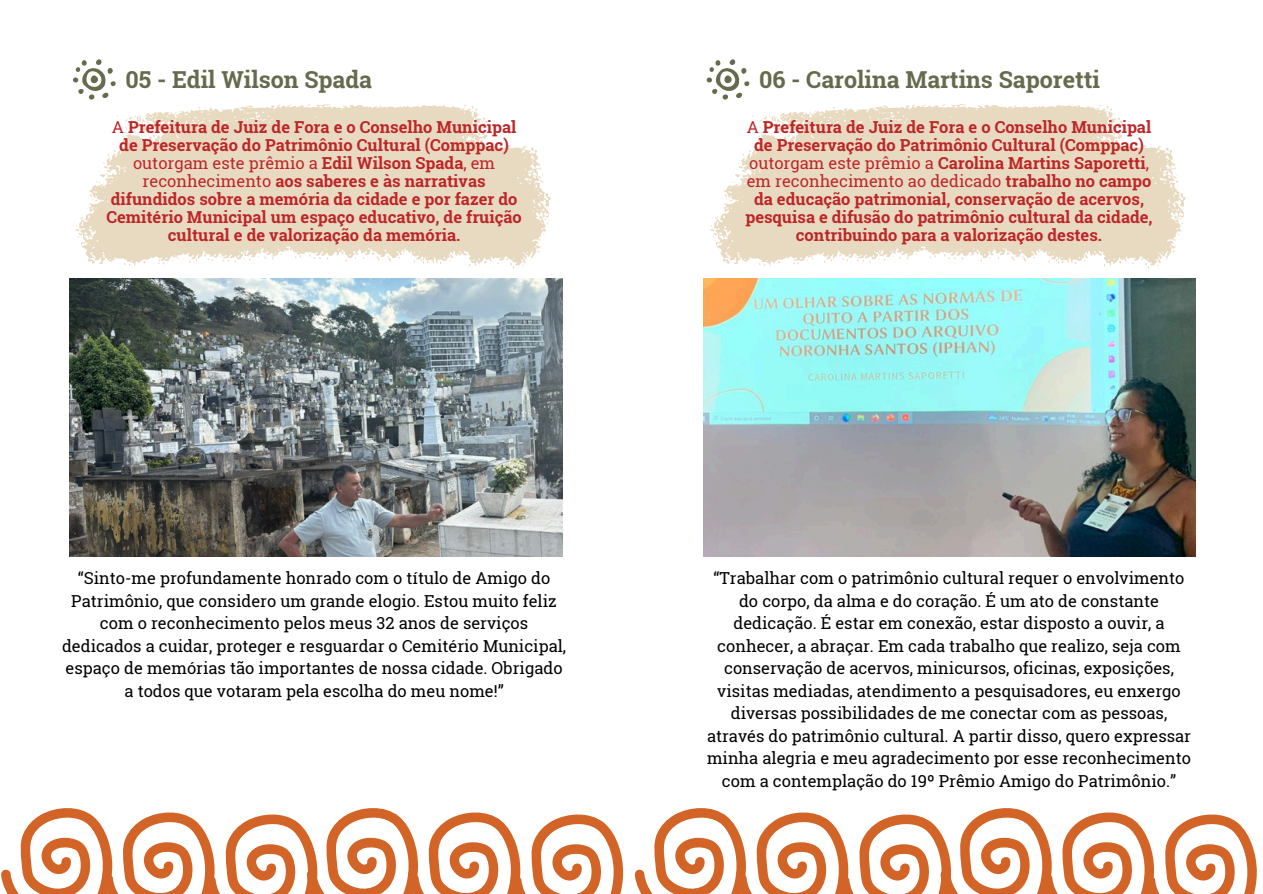
<style>
.page{position:relative;width:1263px;height:894px;background:#fff}
.page>*{position:absolute;margin:0;border:0;box-sizing:border-box;transform-origin:0 0}
.t1{font:700 23.4px "Roboto Slab";color:#666b4e}
.t2{font:16.5px/22.5px "Roboto Slab";color:#000;text-align:center}
.t3{font:700 16.5px/18px "Roboto Slab";color:#bd2628;text-align:center}
.s1{font-weight:400}
</style>
<div class="page">
<svg style="left:73px;top:59px;width:42px;height:32px"></svg>
<img style="left:70px;top:279px;width:492px;height:277px">
<svg style="left:77px;top:91px;width:477px;height:191px;fill:#e8dac1"></svg>
<svg style="left:530px;top:148px;width:4px;height:3px"></svg>
<svg style="left:372px;top:252px;width:8px;height:8px"></svg>
<svg style="left:414px;top:259px;width:15px;height:4px"></svg>
<svg style="left:309px;top:254px;width:12px;height:5px"></svg>
<svg style="left:506px;top:258px;width:8px;height:10px"></svg>
<svg style="left:158px;top:259px;width:6px;height:5px"></svg>
<svg style="left:107px;top:150px;width:9px;height:6px"></svg>
<svg style="left:204px;top:253px;width:9px;height:8px"></svg>
<svg style="left:189px;top:259px;width:8px;height:4px"></svg>
<svg style="left:124px;top:263px;width:6px;height:3px"></svg>
<svg style="left:539px;top:215px;width:9px;height:9px"></svg>
<svg style="left:449px;top:254px;width:5px;height:7px"></svg>
<svg style="left:387px;top:255px;width:4px;height:6px"></svg>
<svg style="left:244px;top:258px;width:6px;height:3px"></svg>
<svg style="left:172px;top:257px;width:7px;height:4px"></svg>
<svg style="left:75px;top:225px;width:7px;height:13px"></svg>
<svg style="left:258px;top:255px;width:8px;height:4px"></svg>
<svg style="left:220px;top:256px;width:9px;height:6px"></svg>
<svg style="left:464px;top:104px;width:23px;height:32px"></svg>
<svg style="left:538px;top:174px;width:5px;height:12px"></svg>
<svg style="left:96px;top:162px;width:15px;height:21px"></svg>
<svg style="left:291px;top:251px;width:10px;height:7px"></svg>
<svg style="left:537px;top:233px;width:7px;height:19px"></svg>
<svg style="left:198px;top:107px;width:12px;height:2px"></svg>
<svg style="left:174px;top:111px;width:7px;height:3px"></svg>
<svg style="left:88px;top:194px;width:9px;height:9px"></svg>
<svg style="left:112px;top:113px;width:47px;height:28px"></svg>
<svg style="left:707px;top:59px;width:42px;height:32px"></svg>
<svg style="left:1px;top:808px;width:1256px;height:85px"></svg>
<img style="left:703px;top:279px;width:493px;height:277px">
<svg style="left:712px;top:91px;width:477px;height:191px;fill:#e8dac1"></svg>
<svg style="left:1165px;top:148px;width:4px;height:3px"></svg>
<svg style="left:1007px;top:252px;width:8px;height:8px"></svg>
<svg style="left:1048px;top:259px;width:15px;height:4px"></svg>
<svg style="left:944px;top:254px;width:12px;height:5px"></svg>
<svg style="left:1141px;top:258px;width:8px;height:10px"></svg>
<svg style="left:793px;top:259px;width:6px;height:5px"></svg>
<svg style="left:742px;top:150px;width:9px;height:6px"></svg>
<svg style="left:839px;top:253px;width:9px;height:8px"></svg>
<svg style="left:759px;top:263px;width:6px;height:3px"></svg>
<svg style="left:1174px;top:215px;width:9px;height:9px"></svg>
<svg style="left:1084px;top:254px;width:4px;height:7px"></svg>
<svg style="left:1022px;top:255px;width:4px;height:6px"></svg>
<svg style="left:878px;top:258px;width:7px;height:3px"></svg>
<svg style="left:807px;top:257px;width:7px;height:4px"></svg>
<svg style="left:710px;top:225px;width:7px;height:13px"></svg>
<svg style="left:893px;top:255px;width:8px;height:4px"></svg>
<svg style="left:855px;top:256px;width:16px;height:7px"></svg>
<svg style="left:1099px;top:104px;width:23px;height:32px"></svg>
<svg style="left:1173px;top:174px;width:5px;height:12px"></svg>
<svg style="left:731px;top:162px;width:15px;height:21px"></svg>
<svg style="left:926px;top:251px;width:10px;height:7px"></svg>
<svg style="left:1172px;top:233px;width:7px;height:19px"></svg>
<svg style="left:833px;top:107px;width:12px;height:2px"></svg>
<svg style="left:808px;top:111px;width:8px;height:3px"></svg>
<svg style="left:723px;top:194px;width:9px;height:9px"></svg>
<svg style="left:746px;top:113px;width:48px;height:28px"></svg>
<h1 class="t1" style="left:126px;top:64px;width:248px">05 - Edil Wilson Spada</h1>
<p class="t3" style="left:106px;top:118px;width:417px"><span class="s1">A</span> Prefeitura de Juiz de Fora e o Conselho Municipal de Preservação do Patrimônio Cultural (Comppac) <span class="s1">outorgam este prêmio a</span> Edil Wilson Spada<span class="s1">, em reconhecimento</span> aos saberes e às narrativas difundidos sobre a memória da cidade e por fazer do Cemitério Municipal um espaço educativo, de fruição cultural e de valorização da memória.</p>
<p class="t2" style="left:62px;top:566px;width:506px">“Sinto-me profundamente honrado com o título de Amigo do Patrimônio, que considero um grande elogio. Estou muito feliz com o reconhecimento pelos meus 32 anos de serviços dedicados a cuidar, proteger e resguardar o Cemitério Municipal, espaço de memórias tão importantes de nossa cidade. Obrigado a todos que votaram pela escolha do meu nome!”</p>
<p class="t1" style="left:759px;top:64px;width:342px">06 - Carolina Martins Saporetti</p>
<p class="t3" style="left:745px;top:118px;width:409px"><span class="s1">A</span> Prefeitura de Juiz de Fora e o Conselho Municipal de Preservação do Patrimônio Cultural (Comppac) <span class="s1">outorgam este prêmio a</span> Carolina Martins Saporetti<span class="s1">, em reconhecimento ao dedicado</span> trabalho no campo da educação patrimonial, conservação de acervos, pesquisa e difusão do patrimônio cultural da cidade, contribuindo para a valorização destes.</p>
<h1 class="t2" style="left:707px;top:566px;width:486px">“Trabalhar com o patrimônio cultural requer o envolvimento do corpo, da alma e do coração. É um ato de constante dedicação. É estar em conexão, estar disposto a ouvir, a conhecer, a abraçar. Em cada trabalho que realizo, seja com conservação de acervos, minicursos, oficinas, exposições, visitas mediadas, atendimento a pesquisadores, eu enxergo diversas possibilidades de me conectar com as pessoas, através do patrimônio cultural. A partir disso, quero expressar minha alegria e meu agradecimento por esse reconhecimento com a contemplação do 19º Prêmio Amigo do Patrimônio.”</h1>
</div>
